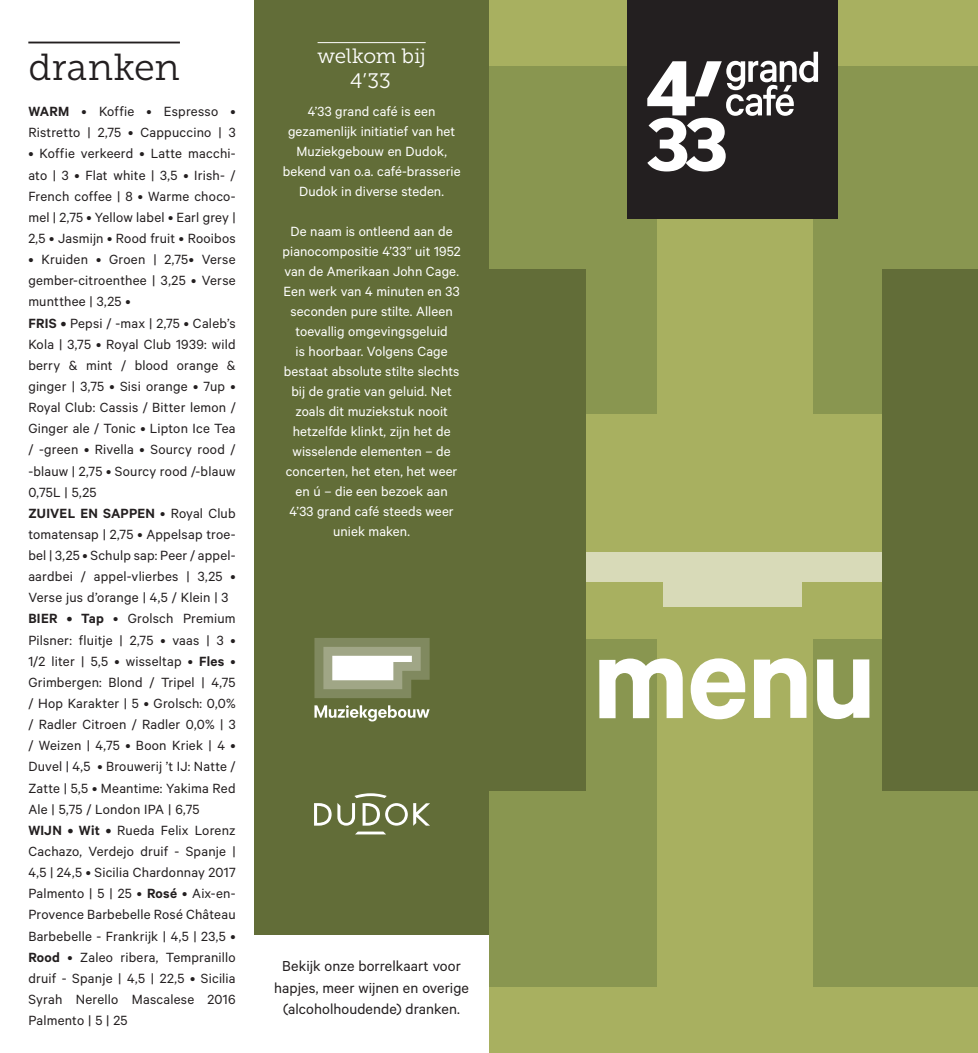
<style>
.page{position:relative;width:978px;height:1053px;background:#fff}
.page>*{position:absolute;margin:0;border:0;box-sizing:border-box;transform-origin:0 0}
._433_kop_-_zwart{font:37.5px "Museo Slab 300";letter-spacing:.005em;color:#231f20}
._433_informatie_text{font:20.88px "Museo Slab 300";color:#fff}
._433_body_kop_-_zwar{font:20.62px "Museo Slab 300";letter-spacing:-.01em;color:#fff}
._433_body_tekst_-_zw{font:16.25px/21.2px "Calibre";letter-spacing:.005em;color:#231f20;text-align:center}
._433_body_tekst_-_zw-2{font:15px/21.1px "Calibre";letter-spacing:.015em;color:#231f20;text-align:justify}
._433_informatie_text-2{font:15px/20px "Calibre";letter-spacing:.005em;color:#fff;text-align:center}
.s1{font-weight:600}
</style>
<div class="page">
<div style="left:489px;top:466px;width:489px;height:159px;background:#d8dab8"></div>
<div style="left:489px;top:582px;width:173px;height:470px;background:#a8b060"></div>
<div style="left:803px;top:582px;width:175px;height:470px;background:#a8b060"></div>
<div style="left:645px;top:607px;width:180px;height:445px;background:#a8b060"></div>
<div style="left:489px;top:0;width:489px;height:551px;background:#a8b060"></div>
<div style="left:814px;top:639px;width:164px;height:347px;background:#899650"></div>
<div style="left:489px;top:66px;width:167px;height:347px;background:#899650"></div>
<div style="left:489px;top:639px;width:167px;height:347px;background:#899650"></div>
<div style="left:814px;top:66px;width:164px;height:347px;background:#899650"></div>
<div style="left:883px;top:269px;width:95px;height:522px;background:#626d38"></div>
<div style="left:489px;top:269px;width:96px;height:522px;background:#626d38"></div>
<svg style="left:599px;top:658px;width:270px;height:61px"></svg>
<div style="left:627px;top:0;width:211px;height:218px;background:#231f20"></div>
<svg style="left:647px;top:52px;width:171px;height:119px"></svg>
<hr style="left:28px;top:42px;width:152px;height:1px;background:#231f20">
<div style="left:254px;top:0;width:235px;height:575px;background:#626d38"></div>
<hr style="left:318px;top:42px;width:108px;height:1px;background:#fff">
<div style="left:254px;top:538px;width:235px;height:396px;background:#626d38"></div>
<svg style="left:314px;top:638px;width:116px;height:60px;background:#a5ab8e"></svg>
<svg style="left:314px;top:705px;width:116px;height:16px"></svg>
<svg style="left:355px;top:831px;width:31px;height:3px"></svg>
<svg style="left:314px;top:793px;width:116px;height:32px"></svg>
<p class="_433_kop_-_zwart" style="left:28px;top:47px;width:153px">dranken</p>
<p class="_433_body_tekst_-_zw-2" style="left:28px;top:100px;width:209px"><span class="s1">WARM</span> • Koffie • Espresso •<br>Ristretto | 2,75 • Cappuccino | 3</p>
<p class="_433_body_tekst_-_zw-2" style="left:28px;top:143px;width:209px">• Koffie verkeerd • Latte macchi&shy;ato | 3 • Flat white | 3,5 • Irish- / French coffee | 8 • Warme choco&shy;mel | 2,75 • Yellow label • Earl grey | 2,5 • Jasmijn • Rood fruit • Rooibos</p>
<p class="_433_body_tekst_-_zw-2" style="left:28px;top:248px;width:209px">• Kruiden • Groen | 2,75• Verse gember-citroenthee | 3,25 • Verse muntthee | 3,25 •</p>
<p class="_433_body_tekst_-_zw-2" style="left:28px;top:312px;width:209px"><span class="s1">FRIS •</span> Pepsi / -max | 2,75 • Caleb’s Kola | 3,75 • Royal Club 1939: wild berry &amp; mint / blood orange &amp; ginger | 3,75 • Sisi orange • 7up • Royal Club: Cassis / Bitter lemon / Ginger ale / Tonic • Lipton Ice Tea / -green • Rivella • Sourcy rood / -blauw | 2,75 • Sourcy rood /-blauw 0,75L | 5,25</p>
<p class="_433_body_tekst_-_zw-2" style="left:28px;top:502px;width:209px"><span class="s1">ZUIVEL EN SAPPEN</span> • Royal Club tomatensap | 2,75 • Appelsap troe&shy;bel | 3,25 • Schulp sap: Peer / appel&shy;aardbei / appel-vlierbes | 3,25 • Verse jus d’orange | 4,5 / Klein | 3</p>
<p class="_433_body_tekst_-_zw-2" style="left:28px;top:607px;width:209px"><span class="s1">BIER • Tap</span> • Grolsch Premium Pilsner: fluitje | 2,75 • vaas | 3 • 1/2 liter | 5,5 • wisseltap • <span class="s1">Fles</span> • Grimbergen: Blond / Tripel | 4,75 / Hop Karakter | 5 • Grolsch: 0,0% / Radler Citroen / Radler 0,0% | 3 / Weizen | 4,75 • Boon Kriek | 4 • Duvel | 4,5 • Brouwerij ’t IJ: Natte / Zatte | 5,5 • Meantime: Yakima Red Ale | 5,75 / London IPA | 6,75</p>
<p class="_433_body_tekst_-_zw-2" style="left:28px;top:819px;width:209px"><span class="s1">WIJN • Wit •</span> Rueda Felix Lorenz Cachazo, Verdejo druif - Spanje | 4,5 | 24,5 • Sicilia Chardonnay 2017<br>Palmento | 5 | 25 • <span class="s1">Rosé</span> • Aix-en-Provence Barbebelle Rosé Château Barbebelle - Frankrijk | 4,5 | 23,5 • <span class="s1">Rood</span> • Zaleo ribera, Tempranillo druif - Spanje | 4,5 | 22,5 • Sicilia Syrah Nerello Mascalese 2016<br>Palmento | 5 | 25</p>
<p class="_433_body_kop_-_zwar" style="left:317px;top:44px;width:110px">welkom bij</p>
<p class="_433_informatie_text" style="left:350px;top:69px;width:42px">4’33</p>
<p class="_433_informatie_text-2" style="left:283px;top:101px;width:179px">4’33 grand café is een gezamenlijk initiatief van het<br>Muziekgebouw en Dudok, bekend van o.a. café-brasserie<br>Dudok in diverse steden.</p>
<p class="_433_informatie_text-2" style="left:283px;top:221px;width:180px">De naam is ontleend aan de pianocompositie 4’33” uit 1952 van de Amerikaan John Cage.<br>Een werk van 4 minuten en 33 seconden pure stilte. Alleen toevallig omgevingsgeluid<br>is hoorbaar. Volgens Cage bestaat absolute stilte slechts bij de gratie van geluid. Net zoals dit muziekstuk nooit hetzelfde klinkt, zijn het de wisselende elementen – de concerten, het eten, het weer en ú – die een bezoek aan<br>4’33 grand café steeds weer uniek maken.</p>
<p class="_433_body_tekst_-_zw" style="left:274px;top:955px;width:196px">Bekijk onze borrelkaart voor hapjes, meer wijnen en overige (alcoholhoudende) dranken.</p>
</div>
